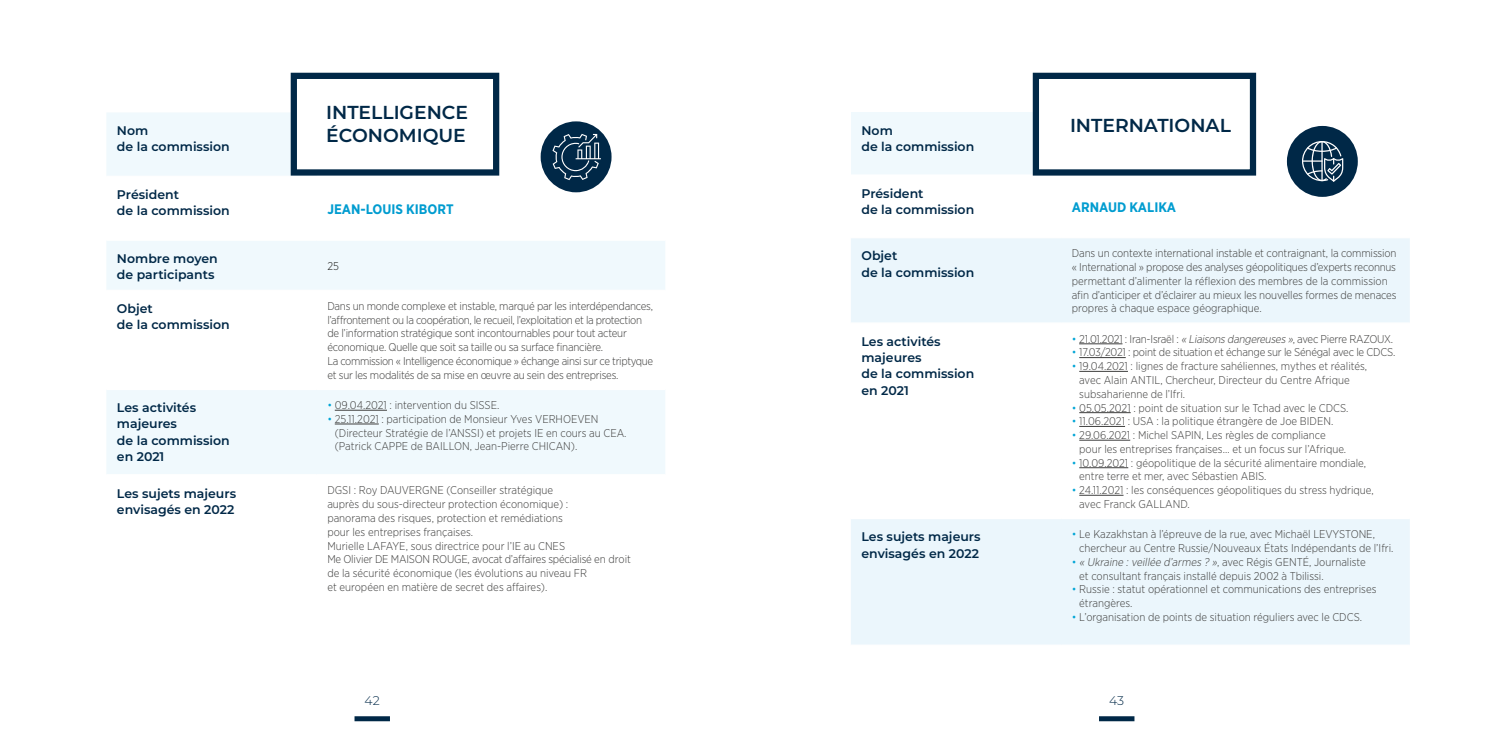
<style>
.page{position:relative;width:1489px;height:745px;background:#fff}
.page>*{position:absolute;margin:0;border:0;box-sizing:border-box;transform-origin:0 0}
.t1{font:600 18.75px/22.5px "Montserrat";color:#002847}
.t2{font:700 13.75px "Gotham Narrow";color:#009cd0}
.t3{font:600 12.5px/16.2px "Montserrat";color:#002847}
.t4{font:300 12.5px "Montserrat";color:#002847}
.t5{font:300 11.25px/13.8px "Gotham Narrow";color:#3d3d3c}
.t6{font:300 11.25px/13.8px "Gotham Narrow";letter-spacing:-.02em;color:#3d3d3c}
.t7{font:300 11.25px "Gotham Narrow";color:#1d1d1b}
.s1{color:#00a5d6}
.s2{font-style:italic}
</style>
<div class="page">
<svg style="left:1099px;top:716px;width:35px;height:4px"></svg>
<svg style="left:354px;top:716px;width:36px;height:4px"></svg>
<svg style="left:107px;top:112px;width:505px;height:63px;fill:#f0f9fd"></svg>
<svg style="left:107px;top:177px;width:558px;height:297px"></svg>
<hr style="left:106px;top:239px;width:211px;height:2px;background:#fff">
<hr style="left:317px;top:239px;width:348px;height:2px;background:#fff">
<hr style="left:106px;top:289px;width:211px;height:2px;background:#fff">
<hr style="left:317px;top:289px;width:348px;height:2px;background:#fff">
<hr style="left:106px;top:388px;width:211px;height:2px;background:#fff">
<hr style="left:317px;top:388px;width:348px;height:2px;background:#fff">
<hr style="left:335px;top:409px;width:52px;height:1px;background:#3d3d3c">
<hr style="left:335px;top:423px;width:44px;height:1px;background:#3d3d3c">
<div style="left:291px;top:73px;width:208px;height:102px;background:#fff;border:6px solid #002847"></div>
<div style="left:540px;top:121px;width:71px;height:71px;background:#002847;border-radius:50%"></div>
<svg style="left:552px;top:134px;width:49px;height:46px"></svg>
<svg style="left:851px;top:112px;width:507px;height:85px"></svg>
<svg style="left:851px;top:238px;width:558px;height:406px;fill:#ebf6fc"></svg>
<hr style="left:850px;top:174px;width:211px;height:1px;background:#fff">
<hr style="left:1061px;top:174px;width:348px;height:1px;background:#fff">
<hr style="left:850px;top:322px;width:211px;height:1px;background:#fff">
<hr style="left:1061px;top:322px;width:348px;height:1px;background:#fff">
<hr style="left:850px;top:517px;width:211px;height:2px;background:#fff">
<hr style="left:1061px;top:517px;width:348px;height:2px;background:#fff">
<hr style="left:1079px;top:343px;width:43px;height:1px;background:#3d3d3c">
<hr style="left:1079px;top:357px;width:46px;height:1px;background:#3d3d3c">
<hr style="left:1079px;top:371px;width:48px;height:1px;background:#3d3d3c">
<hr style="left:1079px;top:412px;width:51px;height:1px;background:#3d3d3c">
<hr style="left:1079px;top:426px;width:45px;height:1px;background:#3d3d3c">
<hr style="left:1079px;top:439px;width:51px;height:1px;background:#3d3d3c">
<hr style="left:1079px;top:467px;width:49px;height:1px;background:#3d3d3c">
<hr style="left:1079px;top:494px;width:44px;height:1px;background:#3d3d3c">
<div style="left:1286px;top:126px;width:71px;height:71px;background:#002847;border-radius:50%"></div>
<svg style="left:1302px;top:141px;width:41px;height:40px"></svg>
<hr style="left:1321px;top:141px;width:1px;height:40px;background:#fff">
<hr style="left:1301px;top:160px;width:21px;height:2px;background:#fff">
<div style="left:1032px;top:73px;width:223px;height:102px;background:#fff;border:6px solid #002847"></div>
<p class="t3" style="left:117px;top:122px;width:114px">Nom<br>de la commission</p>
<p class="t3" style="left:117px;top:186px;width:114px">Président<br>de la commission</p>
<h1 class="t1" style="left:326px;top:100px;width:143px">INTELLIGENCE<br>ÉCONOMIQUE</h1>
<p class="t2" style="left:327px;top:200px;width:128px">JEAN-LOUIS KIBORT</p>
<p class="t3" style="left:117px;top:249px;width:102px">Nombre moyen de participants</p>
<p class="t7" style="left:327px;top:259px;width:13px">25</p>
<p class="t3" style="left:117px;top:300px;width:114px">Objet<br>de la commission</p>
<p class="t6" style="left:327px;top:298px;width:327px">Dans un monde complexe et instable, marqué par les interdépendances, l’affrontement ou la coopération, le recueil, l’exploitation et la protection de l’information stratégique sont incontournables pour tout acteur économique. Quelle que soit sa taille ou sa surface financière.<br>La commission « Intelligence économique » échange ainsi sur ce triptyque et sur les modalités de sa mise en œuvre au sein des entreprises.</p>
<p class="t3" style="left:117px;top:399px;width:114px">Les activités majeures<br>de la commission en 2021</p>
<p class="t5" style="left:327px;top:398px;width:173px"><span class="s1">•</span> 09.04.2021 : intervention du SISSE.</p>
<p class="t5" style="left:335px;top:411px;width:293px;text-indent:-7px"><span class="s1">•</span> 25.11.2021 : participation de Monsieur Yves VERHOEVEN (Directeur Stratégie de l’ANSSI) et projets IE en cours au CEA. (Patrick CAPPE de BAILLON, Jean-Pierre CHICAN).</p>
<p class="t3" style="left:117px;top:484px;width:121px">Les sujets majeurs envisagés en 2022</p>
<p class="t5" style="left:327px;top:483px;width:305px">DGSI : Roy DAUVERGNE (Conseiller stratégique<br>auprès du sous-directeur protection économique) :<br>panorama des risques, protection et remédiations<br>pour les entreprises françaises.<br>Murielle LAFAYE, sous directrice pour l’IE au CNES<br>Me Olivier DE MAISON ROUGE, avocat d’affaires spécialisé en droit de la sécurité économique (les évolutions au niveau FR<br>et européen en matière de secret des affaires).</p>
<p class="t3" style="left:861px;top:122px;width:114px">Nom<br>de la commission</p>
<p class="t3" style="left:861px;top:184px;width:114px">Président<br>de la commission</p>
<h1 class="t1" style="left:1069px;top:113px;width:162px">INTERNATIONAL</h1>
<p class="t2" style="left:1071px;top:198px;width:106px">ARNAUD KALIKA</p>
<p class="t3" style="left:861px;top:247px;width:114px">Objet<br>de la commission</p>
<p class="t5" style="left:1071px;top:246px;width:326px">Dans un contexte international instable et contraignant, la commission « International » propose des analyses géopolitiques d’experts reconnus permettant d’alimenter la réflexion des membres de la commission afin d’anticiper et d’éclairer au mieux les nouvelles formes de menaces propres à chaque espace géographique.</p>
<p class="t3" style="left:861px;top:332px;width:114px">Les activités majeures<br>de la commission en 2021</p>
<p class="t6" style="left:1071px;top:331px;width:323px"><span class="s1">•</span> 21.01.2021 : Iran-Israël : <span class="s2">«Liaisonsdangereuses»</span>, avec Pierre RAZOUX.</p>
<p class="t6" style="left:1071px;top:345px;width:325px"><span class="s1">•</span> 17.03/2021 : point de situation et échange sur le Sénégal avec le CDCS.</p>
<p class="t5" style="left:1079px;top:359px;width:289px;text-indent:-7px"><span class="s1">•</span> 19.04.2021 : lignes de fracture sahéliennes, mythes et réalités, avec Alain ANTIL, Chercheur, Directeur du Centre Afrique subsaharienne de l’Ifri.</p>
<p class="t5" style="left:1071px;top:400px;width:278px"><span class="s1">•</span> 05.05.2021 : point de situation sur le Tchad avec le CDCS.</p>
<p class="t5" style="left:1071px;top:414px;width:263px"><span class="s1">•</span> 11.06.2021 : USA : la politique étrangère de Joe BIDEN.</p>
<p class="t5" style="left:1079px;top:427px;width:268px;text-indent:-7px"><span class="s1">•</span> 29.06.2021 : Michel SAPIN, Les règles de compliance pour les entreprises françaises… et un focus sur l’Afrique.</p>
<p class="t5" style="left:1079px;top:455px;width:288px;text-indent:-7px"><span class="s1">•</span> 10.09.2021 : géopolitique de la sécurité alimentaire mondiale, entre terre et mer, avec Sébastien ABIS.</p>
<p class="t5" style="left:1079px;top:482px;width:296px;text-indent:-7px"><span class="s1">•</span> 24.11.2021 : les conséquences géopolitiques du stress hydrique, avec Franck GALLAND.</p>
<p class="t3" style="left:861px;top:528px;width:121px">Les sujets majeurs envisagés en 2022</p>
<p class="t5" style="left:1079px;top:526px;width:316px;text-indent:-7px"><span class="s1">•</span> Le Kazakhstan à l’épreuve de la rue, avec Michaël LEVYSTONE, chercheur au Centre Russie/Nouveaux États Indépendants de l’Ifri.</p>
<p class="t5" style="left:1079px;top:554px;width:288px;text-indent:-7px"><span class="s1">•</span> <span class="s2">« Ukraine :veillée d’armes ? »</span>, avec Régis GENTÉ, Journaliste et consultant français installé depuis 2002 à Tbilissi.</p>
<p class="t5" style="left:1079px;top:581px;width:299px;text-indent:-7px"><span class="s1">•</span> Russie : statut opérationnel et communications des entreprises étrangères.</p>
<p class="t5" style="left:1071px;top:609px;width:292px"><span class="s1">•</span> L’organisation de points de situation réguliers avec le CDCS.</p>
<p class="t4" style="left:364px;top:691px;width:17px">42</p>
<p class="t4" style="left:1109px;top:691px;width:16px">43</p>
</div>
